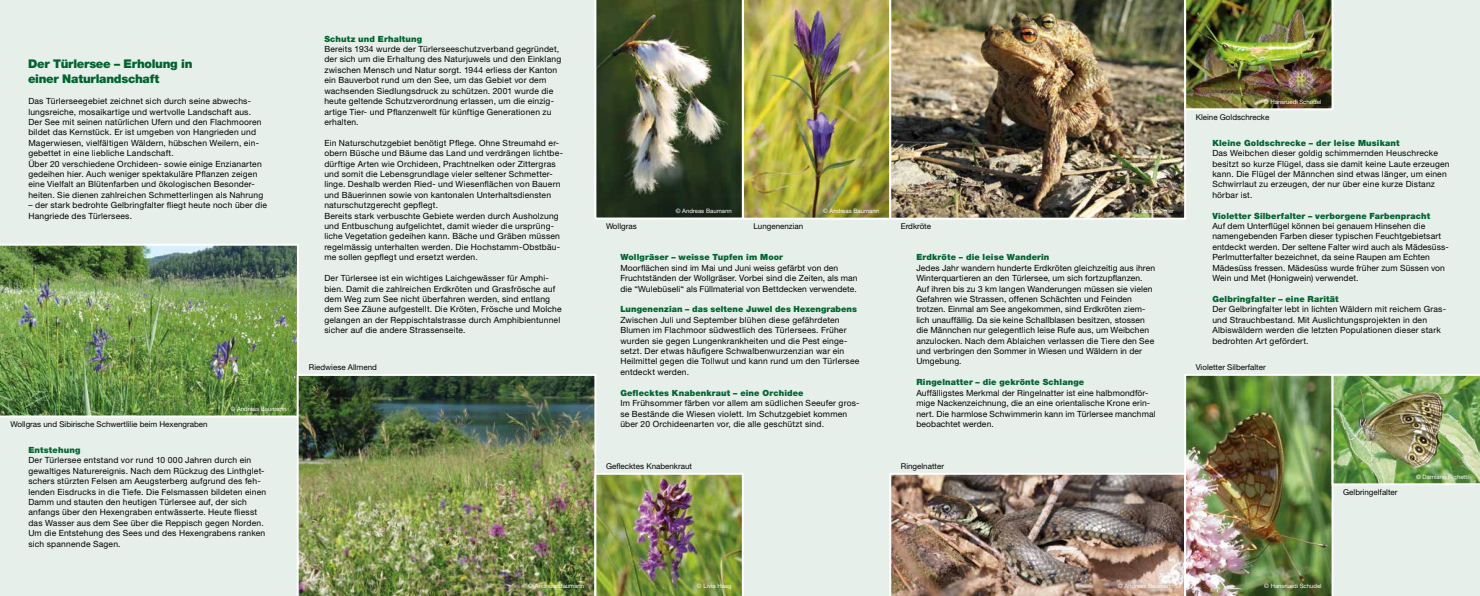
<style>
.page{position:relative;width:1480px;height:596px;background:#fff}
.page>*{position:absolute;margin:0;border:0;box-sizing:border-box;transform-origin:0 0}
.H3_Haupttitel{font:900 12px "Helvetica Neue";letter-spacing:-.02em;color:#00642f}
.p_Themen{font:8.5px/10.4px "Helvetica Neue LT Std";letter-spacing:.02em;color:#000}
.H4_Titel_Themen{font:900 8.5px "Helvetica Neue";letter-spacing:.015em;color:#00642f}
.p_Bildlegende{font:8px "Helvetica Neue LT Std";color:#000}
.p_Copyright_Fotos{font:6px "Helvetica Neue LT Std";color:#fff}
</style>
<div class="page">
<div style="left:0;top:0;width:1480px;height:595px;background:#e6efea"></div>
<img style="left:0;top:244px;width:299px;height:173px">
<img style="left:297px;top:373px;width:299px;height:222px">
<img style="left:594px;top:472px;width:150px;height:123px">
<img style="left:594px;top:0;width:295px;height:219px">
<img style="left:889px;top:0;width:297px;height:219px">
<img style="left:889px;top:473px;width:295px;height:122px">
<img style="left:1184px;top:0;width:149px;height:110px">
<img style="left:1184px;top:374px;width:296px;height:221px">
<h3 class="H3_Haupttitel" style="left:28px;top:56px;width:166px">Der Türlersee – Erholung in</h3>
<h3 class="H3_Haupttitel" style="left:28px;top:72px;width:133px">einer Naturlandschaft</h3>
<p class="p_Themen" style="left:28px;top:96px;width:235px">Das Türlerseegebiet zeichnet sich durch seine abwechs&shy;lungsreiche, mosaikartige und wertvolle Landschaft aus.<br>Der See mit seinen natürlichen Ufern und den Flachmooren bildet das Kernstück. Er ist umgeben von Hangrieden und Magerwiesen, vielfältigen Wäldern, hübschen Weilern, ein&shy;gebettet in eine liebliche Landschaft.</p>
<p class="p_Themen" style="left:28px;top:158px;width:236px">Über 20 verschiedene Orchideen- sowie einige Enzianarten gedeihen hier. Auch weniger spektakuläre Pflanzen zeigen eine Vielfalt an Blütenfarben und ökologischen Besonder&shy;heiten. Sie dienen zahlreichen Schmetterlingen als Nahrung</p>
<p class="p_Themen" style="left:28px;top:200px;width:240px">– der stark bedrohte Gelbringfalter fliegt heute noch über die<br>Hangriede des Türlersees.</p>
<p class="p_Bildlegende" style="left:11px;top:419px;width:198px">Wollgras und Sibirische Schwertlilie beim Hexengraben</p>
<p class="p_Copyright_Fotos" style="left:231px;top:405px;width:57px">© Andreas Baumann</p>
<h4 class="H4_Titel_Themen" style="left:28px;top:444px;width:54px">Entstehung</h4>
<p class="p_Themen" style="left:28px;top:454px;width:239px">Der Türlersee entstand vor rund 10 000 Jahren durch ein gewaltiges Naturereignis. Nach dem Rückzug des Linthglet&shy;schers stürzten Felsen am Aeugsterberg aufgrund des feh&shy;lenden Eisdrucks in die Tiefe. Die Felsmassen bildeten einen Damm und stauten den heutigen Türlersee auf, der sich anfangs über den Hexengraben entwässerte. Heute fliesst das Wasser aus dem See über die Reppisch gegen Norden.<br>Um die Entstehung des Sees und des Hexengrabens ranken sich spannende Sagen.</p>
<h4 class="H4_Titel_Themen" style="left:324px;top:34px;width:99px">Schutz und Erhaltung</h4>
<p class="p_Themen" style="left:324px;top:44px;width:238px">Bereits 1934 wurde der Türlerseeschutzverband gegründet, der sich um die Erhaltung des Naturjuwels und den Einklang zwischen Mensch und Natur sorgt. 1944 erliess der Kanton ein Bauverbot rund um den See, um das Gebiet vor dem wachsenden Siedlungsdruck zu schützen. 2001 wurde die heute geltende Schutzverordnung erlassen, um die einzig&shy;artige Tier- und Pflanzenwelt für künftige Generationen zu erhalten.</p>
<p class="p_Themen" style="left:324px;top:137px;width:240px">Ein Naturschutzgebiet benötigt Pflege. Ohne Streumahd er&shy;obern Büsche und Bäume das Land und verdrängen lichtbe&shy;dürftige Arten wie Orchideen, Prachtnelken oder Zittergras und somit die Lebensgrundlage vieler seltener Schmetter&shy;linge. Deshalb werden Ried- und Wiesenflächen von Bauern und Bäuerinnen sowie von kantonalen Unterhaltsdiensten naturschutzgerecht gepflegt.</p>
<p class="p_Themen" style="left:324px;top:210px;width:237px">Bereits stark verbuschte Gebiete werden durch Ausholzung und Entbuschung aufgelichtet, damit wieder die ursprüng&shy;liche Vegetation gedeihen kann. Bäche und Gräben müssen regelmässig unterhalten werden. Die Hochstamm-Obstbäu&shy;me sollen gepflegt und ersetzt werden.</p>
<p class="p_Themen" style="left:324px;top:272px;width:239px">Der Türlersee ist ein wichtiges Laichgewässer für Amphi&shy;bien. Damit die zahlreichen Erdkröten und Grasfrösche auf dem Weg zum See nicht überfahren werden, sind entlang dem See Zäune aufgestellt. Die Kröten, Frösche und Molche gelangen an der Reppischtalstrasse durch Amphibientunnel sicher auf die andere Strassenseite.</p>
<p class="p_Bildlegende" style="left:309px;top:362px;width:70px">Riedwiese Allmend</p>
<p class="p_Copyright_Fotos" style="left:676px;top:207px;width:57px">© Andreas Baumann</p>
<p class="p_Bildlegende" style="left:606px;top:221px;width:32px">Wollgras</p>
<p class="p_Bildlegende" style="left:753px;top:221px;width:51px">Lungenenzian</p>
<p class="p_Copyright_Fotos" style="left:823px;top:207px;width:57px">© Andreas Baumann</p>
<h4 class="H4_Titel_Themen" style="left:620px;top:252px;width:164px">Wollgräser – weisse Tupfen im Moor</h4>
<p class="p_Themen" style="left:620px;top:262px;width:239px">Moorflächen sind im Mai und Juni weiss gefärbt von den<br>Fruchtständen der Wollgräser. Vorbei sind die Zeiten, als man die “Wulebüseli“ als Füllmaterial von Bettdecken verwendete.</p>
<h4 class="H4_Titel_Themen" style="left:620px;top:304px;width:238px">Lungenenzian – das seltene Juwel des Hexengrabens</h4>
<p class="p_Themen" style="left:620px;top:314px;width:241px">Zwischen Juli und September blühen diese gefährdeten Blumen im Flachmoor südwestlich des Türlersees. Früher wurden sie gegen Lungenkrankheiten und die Pest einge&shy;setzt. Der etwas häufigere Schwalbenwurzenzian war ein Heilmittel gegen die Tollwut und kann rund um den Türlersee entdeckt werden.</p>
<h4 class="H4_Titel_Themen" style="left:620px;top:387px;width:185px">Geflecktes Knabenkraut – eine Orchidee</h4>
<p class="p_Themen" style="left:620px;top:397px;width:241px">Im Frühsommer färben vor allem am südlichen Seeufer gros&shy;se Bestände die Wiesen violett. Im Schutzgebiet kommen über 20 Orchideenarten vor, die alle geschützt sind.</p>
<p class="p_Bildlegende" style="left:606px;top:460px;width:87px">Geflecktes Knabenkraut</p>
<p class="p_Bildlegende" style="left:901px;top:221px;width:32px">Erdkröte</p>
<p class="p_Copyright_Fotos" style="left:1132px;top:207px;width:43px">© Harald Cigler</p>
<h4 class="H4_Titel_Themen" style="left:916px;top:252px;width:135px">Erdkröte – die leise Wanderin</h4>
<p class="p_Themen" style="left:916px;top:262px;width:240px">Jedes Jahr wandern hunderte Erdkröten gleichzeitig aus ihren Winterquartieren an den Türlersee, um sich fortzupflanzen.<br>Auf ihren bis zu 3 km langen Wanderungen müssen sie vielen Gefahren wie Strassen, offenen Schächten und Feinden trotzen. Einmal am See angekommen, sind Erdkröten ziem&shy;lich unauffällig. Da sie keine Schallblasen besitzen, stossen die Männchen nur gelegentlich leise Rufe aus, um Weibchen anzulocken. Nach dem Ablaichen verlassen die Tiere den See und verbringen den Sommer in Wiesen und Wäldern in der Umgebung.</p>
<h4 class="H4_Titel_Themen" style="left:916px;top:377px;width:169px">Ringelnatter – die gekrönte Schlange</h4>
<p class="p_Themen" style="left:916px;top:387px;width:241px">Auffälligstes Merkmal der Ringelnatter ist eine halbmondför&shy;mige Nackenzeichnung, die an eine orientalische Krone erin&shy;nert. Die harmlose Schwimmerin kann im Türlersee manchmal beobachtet werden.</p>
<p class="p_Bildlegende" style="left:901px;top:460px;width:45px">Ringelnatter</p>
<p class="p_Copyright_Fotos" style="left:1264px;top:98px;width:59px">© Hansruedi Schudel</p>
<p class="p_Bildlegende" style="left:1196px;top:112px;width:75px">Kleine Goldschrecke</p>
<h4 class="H4_Titel_Themen" style="left:1212px;top:137px;width:189px">Kleine Goldschrecke – der leise Musikant</h4>
<p class="p_Themen" style="left:1212px;top:148px;width:239px">Das Weibchen dieser goldig schimmernden Heuschrecke besitzt so kurze Flügel, dass sie damit keine Laute erzeugen kann. Die Flügel der Männchen sind etwas länger, um einen Schwirrlaut zu erzeugen, der nur über eine kurze Distanz hörbar ist.</p>
<h4 class="H4_Titel_Themen" style="left:1212px;top:210px;width:219px">Violetter Silberfalter – verborgene Farbenpracht</h4>
<p class="p_Themen" style="left:1212px;top:220px;width:238px">Auf dem Unterflügel können bei genauem Hinsehen die namengebenden Farben dieser typischen Feuchtgebietsart entdeckt werden. Der seltene Falter wird auch als Mädesüss-Perlmutterfalter bezeichnet, da seine Raupen am Echten Mädesüss fressen. Mädesüss wurde früher zum Süssen von Wein und Met (Honigwein) verwendet.</p>
<h4 class="H4_Titel_Themen" style="left:1212px;top:293px;width:128px">Gelbringfalter – eine Rarität</h4>
<p class="p_Themen" style="left:1212px;top:304px;width:235px">Der Gelbringfalter lebt in lichten Wäldern mit reichem Gras&shy;und Strauchbestand. Mit Auslichtungsprojekten in den Albiswäldern werden die letzten Populationen dieser stark bedrohten Art gefördert.</p>
<p class="p_Bildlegende" style="left:1196px;top:362px;width:71px">Violetter Silberfalter</p>
<p class="p_Bildlegende" style="left:1343px;top:486px;width:56px">Gelbringelfalter</p>
<p class="p_Copyright_Fotos" style="left:1416px;top:473px;width:54px">© Damiano Righetti</p>
<p class="p_Copyright_Fotos" style="left:528px;top:582px;width:57px">© Andreas Baumann</p>
<p class="p_Copyright_Fotos" style="left:697px;top:582px;width:36px">© Livia Haag</p>
<p class="p_Copyright_Fotos" style="left:1118px;top:582px;width:57px">© Andreas Baumann</p>
<p class="p_Copyright_Fotos" style="left:1264px;top:582px;width:59px">© Hansruedi Schudel</p>
</div>
